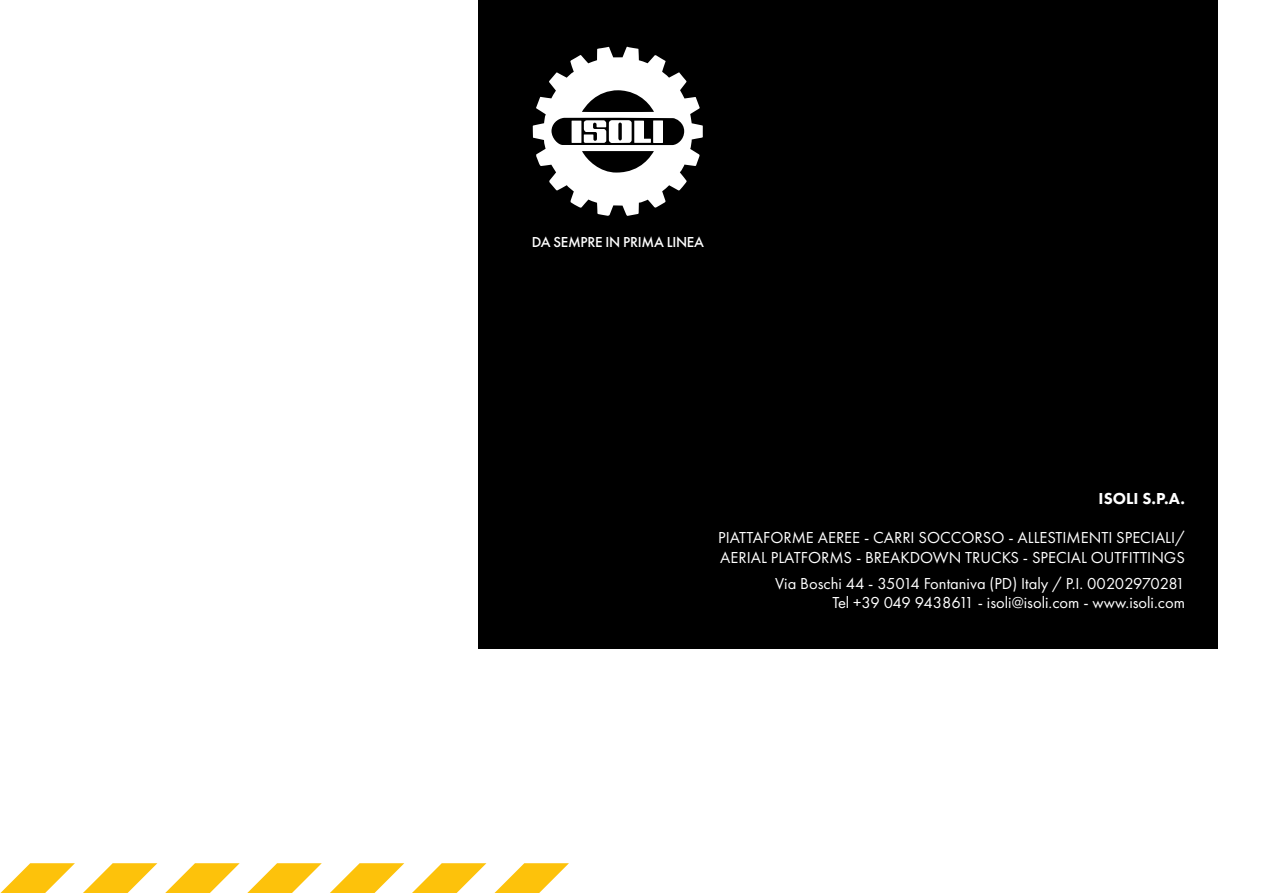
<style>
.page{position:relative;width:1263px;height:893px;background:#fff}
.page>*{position:absolute;margin:0;border:0;box-sizing:border-box;transform-origin:0 0}
.t1{font:16.5px/19.8px "Futura PT";color:#fff}
.t2{font:800 16.5px "Futura PT";color:#fff}
.t3{font:500 15px "Futura PT";letter-spacing:-.02em;color:#fff}
</style>
<div class="page">
<div style="left:478px;top:0;width:740px;height:648px;background:#000"></div>
<svg style="left:533px;top:47px;width:170px;height:169px"></svg>
<svg style="left:330px;top:863px;width:74px;height:30px"></svg>
<svg style="left:494px;top:863px;width:75px;height:30px"></svg>
<svg style="left:247px;top:863px;width:75px;height:30px"></svg>
<svg style="left:412px;top:863px;width:74px;height:30px"></svg>
<svg style="left:165px;top:863px;width:75px;height:30px"></svg>
<svg style="left:0;top:863px;width:75px;height:30px"></svg>
<svg style="left:83px;top:863px;width:74px;height:30px"></svg>
<p class="t3" style="left:532px;top:233px;width:174px">DA SEMPRE IN PRIMA LINEA</p>
<p class="t2" style="left:1099px;top:488px;width:88px">ISOLI S.P.A.</p>
<p class="t1" style="left:718px;top:528px;width:468px">PIATTAFORME AEREE - CARRI SOCCORSO - ALLESTIMENTI SPECIALI/<br>AERIAL PLATFORMS - BREAKDOWN TRUCKS - SPECIAL OUTFITTINGS</p>
<p class="t1" style="left:775px;top:573px;width:411px;text-align:right">Via Boschi 44 - 35014 Fontaniva (PD) Italy / P.I. 00202970281<br>Tel +39 049 9438611 - isoli@isoli.com - www.isoli.com</p>
</div>
